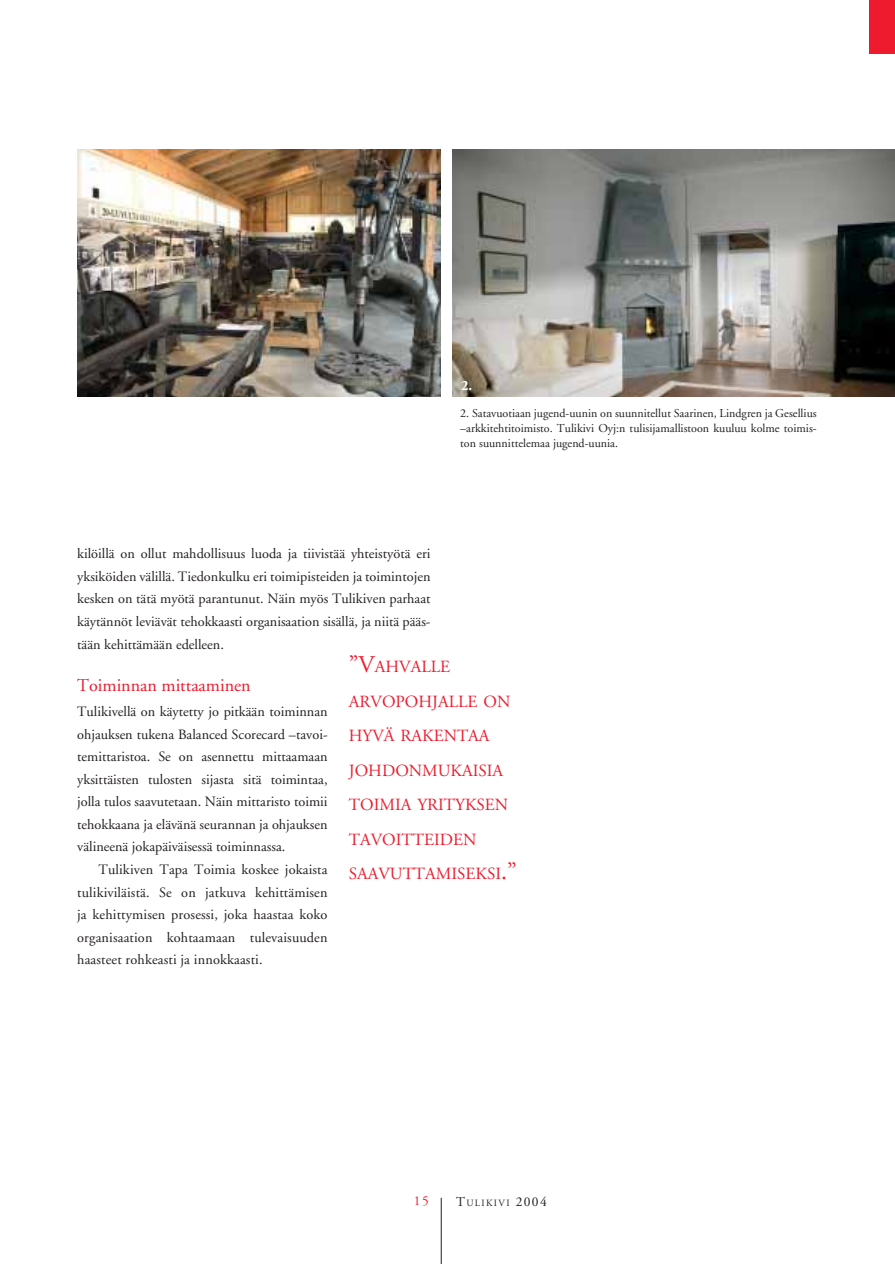
<style>
.page{position:relative;width:895px;height:1264px;background:#fff}
.page>*{position:absolute;margin:0;border:0;box-sizing:border-box;transform-origin:0 0}
.t1{font:18px "Adobe Garamond";color:#ed1b2d}
.t2{font:17.1px/34.5px "Adobe Garamond";color:#ed1b2d}
.t3{font:14.25px/22.5px "Adobe Garamond";color:#231f20;text-align:justify}
.t4{font:700 14.25px "Adobe Garamond";color:#fff}
.t5{font:13.5px "Adobe Garamond";color:#ed1b2d}
.t6{font:12px/15px "Adobe Garamond";color:#231f20;text-align:justify}
.t7{font:9.6px "Adobe Garamond";letter-spacing:.14em;color:#231f20}
.s1{font-size:24px}
.s2{font-size:13.5px}
</style>
<div class="page">
<div style="left:868px;top:0;width:26px;height:54px;background:#ed1b2d"></div>
<hr style="left:441px;top:1197px;width:1px;height:66px;background:#231f20">
<img style="left:453px;top:150px;width:441px;height:246px">
<img style="left:77px;top:150px;width:363px;height:246px">
<p class="t4" style="left:461px;top:380px;width:13px">2.</p>
<p class="t6" style="left:460px;top:406px;width:358px">2. Satavuotiaan jugend-uunin on suunnitellut Saarinen, Lindgren ja Gesellius –arkkitehtitoimisto. Tulikivi Oyj:n tulisijamallistoon kuuluu kolme toimis&shy;ton suunnittelemaa jugend-uunia.</p>
<p class="t3" style="left:77px;top:544px;width:354px">kilöillä on ollut mahdollisuus luoda ja tiivistää yhteistyötä eri yksiköiden välillä. Tiedonkulku eri toimipisteiden ja toimintojen kesken on tätä myötä parantunut. Näin myös Tulikiven parhaat käytännöt leviävät tehokkaasti organisaation sisällä, ja niitä pääs&shy;tään kehittämään edelleen.</p>
<p class="t1" style="left:77px;top:677px;width:175px">Toiminnan mittaaminen</p>
<p class="t3" style="left:77px;top:701px;width:252px">Tulikivellä on käytetty jo pitkään toiminnan ohjauksen tukena Balanced Scorecard –tavoi&shy;temittaristoa. Se on asennettu mittaamaan yksittäisten tulosten sijasta sitä toimintaa, jolla tulos saavutetaan. Näin mittaristo toimii tehokkaana ja elävänä seurannan ja ohjauksen välineenä jokapäiväisessä toiminnassa.</p>
<p class="t3" style="left:77px;top:859px;width:252px;text-indent:21px">Tulikiven Tapa Toimia koskee jokaista tulikiviläistä. Se on jatkuva kehittämisen ja kehittymisen prosessi, joka haastaa koko organisaation kohtaamaan tulevaisuuden haasteet rohkeasti ja innokkaasti.</p>
<p class="t2" style="left:349px;top:651px;width:169px"><span class="s1">”V</span>AHVALLE<br>ARVOPOHJALLE ON<br>HYVÄ RAKENTAA<br>JOHDONMUKAISIA<br>TOIMIA YRITYKSEN<br>TAVOITTEIDEN<br>SAAVUTTAMISEKSI<span class="s1">.”</span></p>
<p class="t5" style="left:414px;top:1194px;width:16px">15</p>
<p class="t7" style="left:456px;top:1198px;width:92px"><span class="s2">T</span>ULIKIVI <span class="s2">2004</span></p>
</div>
